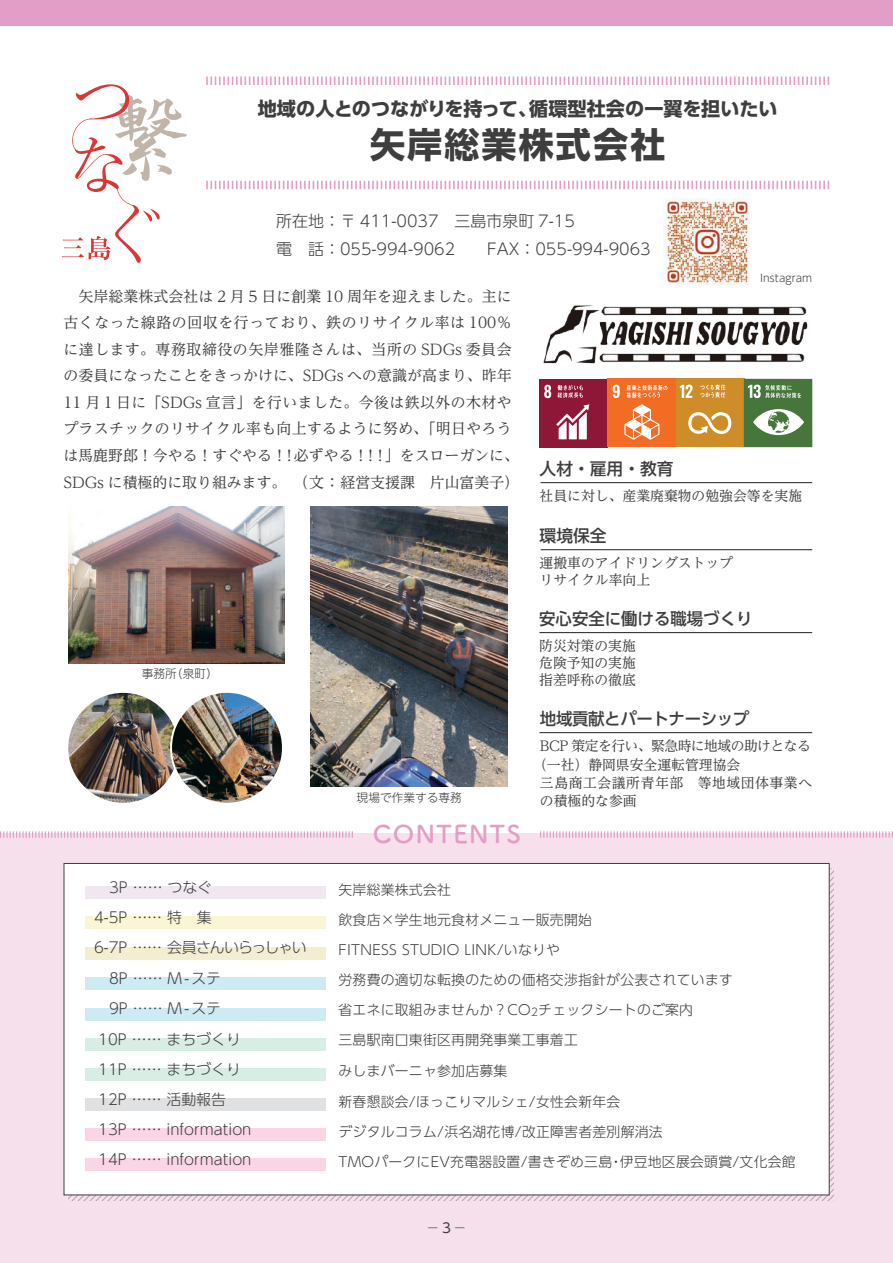
<style>
.page{position:relative;width:893px;height:1263px;background:#fff}
.page>*{position:absolute;margin:0;border:0;box-sizing:border-box;transform-origin:0 0}
.t1{font:700 35.1px "UD Shin Go Pr 6 N";letter-spacing:.06em;color:#3e3e3f}
.t2{font:24.45px "Tsuku A Rd Gothic Std B";letter-spacing:.05em;color:#e29ec6}
.t3{font:700 19.2px "UD Shin Go Pr 6 N";color:#3e3e3f}
.t4{font:500 16.8px "UD Shin Go Pr 6 N";color:#3e3e3f}
.t5{font:500 16.8px "UD Shin Go Pr 6 N";letter-spacing:-.02em;color:#3e3e3f}
.t6{font:300 15.9px/28.7px "UD Shin Go Pr 6 N";color:#3e3e3f}
.t7{font:14.85px/26.5px "UD Reimin Pr 6 N";letter-spacing:.01em;color:#3e3e3f}
.t8{font:300 14.85px/30.5px "UD Shin Go Pr 6 N";color:#3e3e3f}
.t9{font:300 14.85px "UD Shin Go Pr 6 N";letter-spacing:-.07em;color:#3e3e3f}
.t10{font:300 13.8px/30.2px "UD Shin Go Pr 6 N";letter-spacing:.02em;color:#3e3e3f}
.t11{font:13.8px/17px "UD Reimin Pr 6 N";color:#3e3e3f}
.t12{font:13.8px "UD Reimin Pr 6 N";letter-spacing:-.04em;color:#3e3e3f}
.t13{font:13.8px "UD Reimin Pr 6 N";letter-spacing:.04em;color:#3e3e3f}
.t14{font:13.5px "Hira Min Pro W3";color:#3e3e3f}
.t15{font:300 11.7px "UD Shin M Go Pr 6 N";color:#3e3e3f}
.t16{font:300 10.65px "UD Shin Go Pr 6 N";color:#3e3e3f}
.s1{font-size:10.65px}
.s2{font-family:"UD Shin M Go Pr 6 N"}
</style>
<div class="page">
<div style="left:0;top:833px;width:893px;height:430px;background:#f5e0ec"></div>
<svg style="left:62px;top:84px;width:125px;height:179px"></svg>
<div style="left:0;top:0;width:893px;height:26px;background:#e29ec6"></div>
<svg style="left:0;top:831px;width:353px;height:7px"></svg>
<svg style="left:540px;top:831px;width:353px;height:7px"></svg>
<svg style="left:68px;top:868px;width:765px;height:332px"></svg>
<div style="left:64px;top:863px;width:765px;height:332px;background:#fff;border:1px solid #3e3e3f"></div>
<svg style="left:206px;top:77px;width:623px;height:8px"></svg>
<svg style="left:206px;top:181px;width:623px;height:8px"></svg>
<div style="left:85px;top:886px;width:241px;height:13px;background:#f1e7f0"></div>
<div style="left:85px;top:916px;width:241px;height:13px;background:#faf6d2"></div>
<div style="left:85px;top:947px;width:241px;height:12px;background:#f3eed0"></div>
<div style="left:85px;top:1008px;width:241px;height:12px;background:#ceeaf3"></div>
<div style="left:85px;top:977px;width:241px;height:13px;background:#ceeaf3"></div>
<div style="left:85px;top:1038px;width:241px;height:13px;background:#d8ede4"></div>
<div style="left:85px;top:1068px;width:241px;height:13px;background:#d8ede4"></div>
<div style="left:85px;top:1098px;width:241px;height:13px;background:#e0e1e3"></div>
<div style="left:85px;top:1128px;width:241px;height:13px;background:#fad5e5"></div>
<div style="left:85px;top:1158px;width:241px;height:13px;background:#fad5e5"></div>
<img style="left:543px;top:305px;width:265px;height:59px">
<img style="left:68px;top:506px;width:217px;height:157px">
<img style="left:311px;top:506px;width:196px;height:281px">
<hr style="left:540px;top:482px;width:272px;height:1px;background:#231f20">
<hr style="left:541px;top:549px;width:271px;height:1px;background:#231f20">
<hr style="left:539px;top:632px;width:273px;height:1px;background:#231f20">
<div style="left:539px;top:379px;width:68px;height:68px;background:#8e1737"></div>
<svg style="left:544px;top:385px;width:7px;height:13px"></svg>
<svg style="left:556px;top:404px;width:33px;height:35px"></svg>
<svg style="left:557px;top:385px;width:26px;height:13px"></svg>
<div style="left:607px;top:379px;width:69px;height:68px;background:#f36c24"></div>
<svg style="left:613px;top:385px;width:7px;height:13px"></svg>
<svg style="left:624px;top:404px;width:35px;height:36px"></svg>
<svg style="left:626px;top:385px;width:41px;height:13px"></svg>
<div style="left:676px;top:379px;width:68px;height:68px;background:#cf8d29"></div>
<svg style="left:680px;top:385px;width:13px;height:13px"></svg>
<svg style="left:688px;top:412px;width:43px;height:22px"></svg>
<svg style="left:700px;top:384px;width:25px;height:14px"></svg>
<svg style="left:744px;top:379px;width:68px;height:68px;background:#6a9161"></svg>
<hr style="left:539px;top:732px;width:273px;height:1px;background:#231f20">
<img style="left:67px;top:692px;width:112px;height:112px;border-radius:56px">
<img style="left:171px;top:692px;width:112px;height:112px;border-radius:56px">
<div style="left:170px;top:691px;width:114px;height:114px;border:2px solid #fff;border-radius:50%"></div>
<img style="left:663px;top:199px;width:87px;height:86px">
<p class="t3" style="left:258px;top:93px;width:521px">地域の人とのつながりを持って、循環型社会の一翼を担いたい</p>
<h1 class="t1" style="left:370px;top:116px;width:297px">矢岸総業株式会社</h1>
<p class="t6" style="left:276px;top:206px;width:376px">所在地：〒 411-0037　三島市泉町 7-15<br>電　話：055-994-9062　　FAX：055-994-9063</p>
<p class="t16" style="left:760px;top:269px;width:54px">Instagram</p>
<p class="t7" style="left:63px;top:282px;width:457px">　矢岸総業株式会社は 2 月 5 日に創業 10 周年を迎えました。主に古くなった線路の回収を行っており、鉄のリサイクル率は 100％に達します。専務取締役の矢岸雅隆さんは、当所の SDGs 委員会の委員になったことをきっかけに、SDGs への意識が高まり、昨年11 月１日に「SDGs 宣言」を行いました。今後は鉄以外の木材やプラスチックのリサイクル率も向上するように努め、「明日やろうは馬鹿野郎！今やる！すぐやる！！必ずやる！！！」をスローガンに、SDGs に積極的に取り組みます。（文：経営支援課　片山富美子）</p>
<p class="t15" style="left:142px;top:664px;width:78px">事務所（泉町）</p>
<p class="t15" style="left:357px;top:788px;width:107px">現場で作業する専務</p>
<h2 class="t2" style="left:373px;top:815px;width:149px">CONTENTS</h2>
<p class="t4" style="left:540px;top:455px;width:135px">人材・雇用・教育</p>
<p class="t11" style="left:540px;top:487px;width:264px">社員に対し、産業廃棄物の勉強会等を実施</p>
<p class="t4" style="left:540px;top:522px;width:68px">環境保全</p>
<p class="t11" style="left:540px;top:554px;width:195px">運搬車のアイドリングストップリサイクル率向上</p>
<p class="t4" style="left:539px;top:605px;width:215px">安心安全に働ける職場づくり</p>
<p class="t11" style="left:539px;top:637px;width:98px;text-align:justify">防災対策の実施危険予知の実施指差呼称の徹底</p>
<p class="t5" style="left:540px;top:705px;width:211px">地域貢献とパートナーシップ</p>
<p class="t12" style="left:540px;top:734px;width:272px">BCP 策定を行い、緊急時に地域の助けとなる</p>
<p class="t11" style="left:533px;top:756px;width:209px">（一社）静岡県安全運転管理協会</p>
<p class="t13" style="left:540px;top:772px;width:274px">三島商工会議所青年部　等地域団体事業へ</p>
<p class="t11" style="left:540px;top:792px;width:98px">の積極的な参画</p>
<p class="t8" style="left:89px;top:871px;width:124px">　 3P …… つなぐ</p>
<p class="t10" style="left:338px;top:874px;width:114px">矢岸総業株式会社</p>
<p class="t8" style="left:94px;top:902px;width:119px">4-5P …… 特　集</p>
<p class="t10" style="left:338px;top:904px;width:255px">飲食店×学生地元食材メニュー販売開始</p>
<p class="t9" style="left:94px;top:936px;width:214px">6-7P …… 会員さんいらっしゃい</p>
<p class="t10" style="left:338px;top:934px;width:223px">FITNESS STUDIO LINK/いなりや</p>
<p class="t8" style="left:94px;top:962px;width:129px">　8P …… M-ステ</p>
<p class="t10" style="left:338px;top:964px;width:396px">労務費の適切な転換のための価格交渉指針が公表されています</p>
<p class="t8" style="left:89px;top:992px;width:133px">　 9P …… M-ステ</p>
<p class="t10" style="left:338px;top:994px;width:356px">省エネに取組みませんか？CO<span class="s1">2</span>チェックシートのご案内</p>
<p class="t8" style="left:98px;top:1023px;width:144px">10P …… まちづくり<br>11P …… まちづくり</p>
<p class="t10" style="left:338px;top:1024px;width:241px">三島駅南口東街区再開発事業工事着工</p>
<p class="t8" style="left:98px;top:1084px;width:129px">12P …… 活動報告</p>
<p class="t10" style="left:338px;top:1055px;width:283px">みしまバーニャ参加店募集<br>新春懇談会/ほっこりマルシェ/女性会新年会</p>
<p class="t8" style="left:98px;top:1113px;width:155px">13P …… information</p>
<p class="t10" style="left:338px;top:1116px;width:326px">デジタルコラム/浜名湖花博/改正障害者差別解消法</p>
<p class="t8" style="left:98px;top:1144px;width:155px">14P …… information</p>
<p class="t10" style="left:338px;top:1146px;width:459px">TMOパークにEV充電器設置/書きぞめ三島・伊豆地区展会頭賞/文化会館</p>
<p class="t14" style="left:426px;top:1216px;width:42px">－ <span class="s2">3</span> －</p>
</div>
